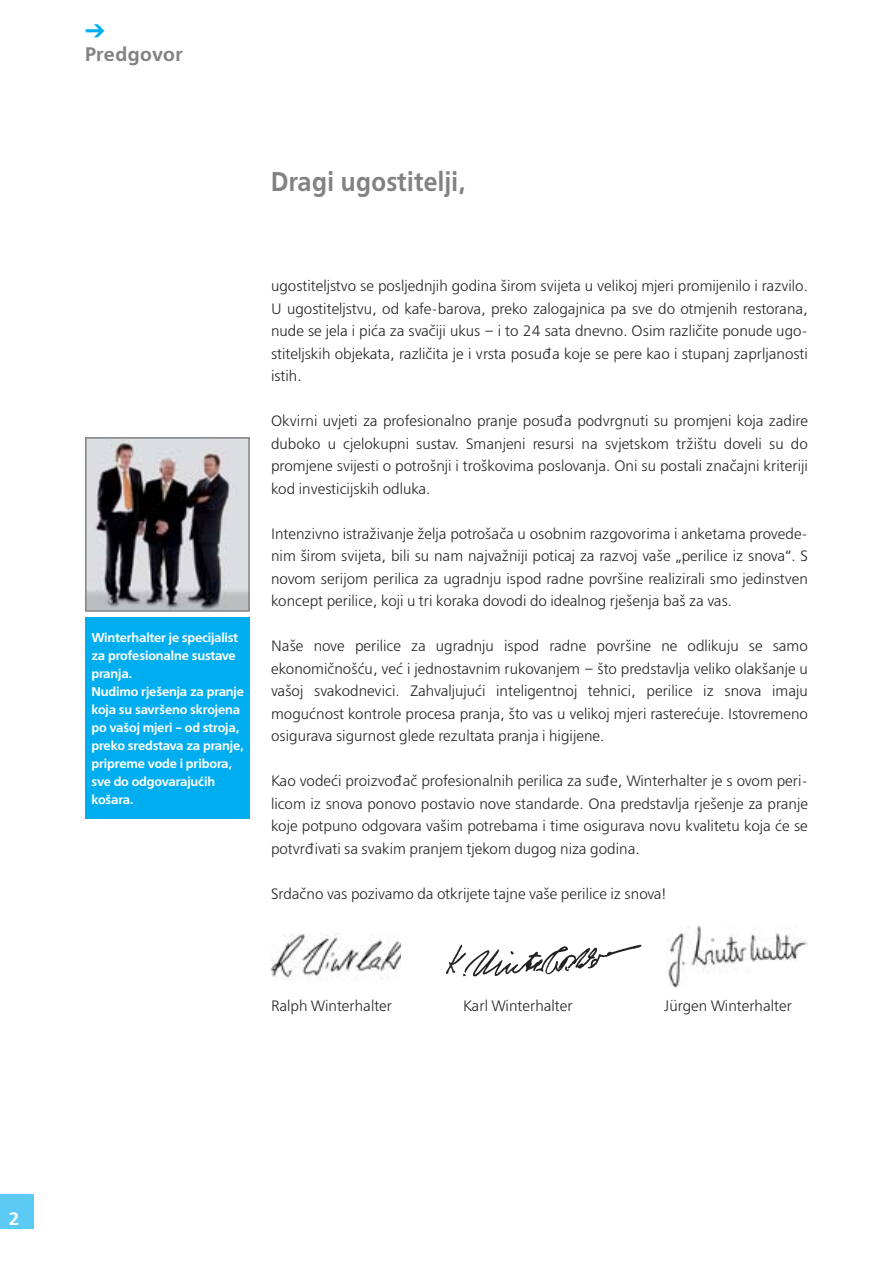
<style>
.page{position:relative;width:893px;height:1263px;background:#fff}
.page>*{position:absolute;margin:0;border:0;box-sizing:border-box;transform-origin:0 0}
.t1{font:700 27px "Free Set E";letter-spacing:.015em;color:#808285;scale:.9 1}
.t2{font:700 19.5px "Free Set E";letter-spacing:.015em;color:#808285}
.t3{font:700 18px "Free Set E";color:#fff}
.t4{font:15px/22.5px "Free Set E";color:#231f20;text-align:justify}
.t5{font:700 12.75px/18px "Free Set E";letter-spacing:-.01em;color:#fff}
</style>
<div class="page">
<img style="left:88px;top:440px;width:159px;height:169px">
<div style="left:85px;top:437px;width:165px;height:175px;border:2px solid #808285"></div>
<img style="left:666px;top:926px;width:141px;height:62px">
<img style="left:270px;top:933px;width:130px;height:46px">
<img style="left:445px;top:944px;width:197px;height:33px">
<div style="left:85px;top:618px;width:165px;height:201px;background:#00aeef"></div>
<div style="left:0;top:1195px;width:34px;height:34px;background:#5bcbf5"></div>
<h2 class="t2" style="left:85px;top:47px;width:100px">Predgovor</h2>
<h1 class="t1" style="left:271px;top:171px;width:217px">Dragi ugostitelji,</h1>
<p class="t5" style="left:91px;top:630px;width:154px">Winterhalter je specijalist za profesionalne sustave pranja.<br>Nudimo rješenja za pranje koja su savršeno skrojena po vašoj mjeri - od stroja, preko sredstava za pranje, pripreme vode i pribora, sve do odgovarajućih košara.</p>
<p class="t4" style="left:271px;top:276px;width:538px">ugostiteljstvo se posljednjih godina širom svijeta u velikoj mjeri promijenilo i razvilo.<br>U ugostiteljstvu, od kafe-barova, preko zalogajnica pa sve do otmjenih restorana, nude se jela i pića za svačiji ukus – i to 24 sata dnevno. Osim različite ponude ugo&shy;stiteljskih objekata, različita je i vrsta posuđa koje se pere kao i stupanj zaprljanosti istih.</p>
<p class="t4" style="left:271px;top:411px;width:538px">Okvirni uvjeti za profesionalno pranje posuđa podvrgnuti su promjeni koja zadire duboko u cjelokupni sustav. Smanjeni resursi na svjetskom tržištu doveli su do promjene svijesti o potrošnji i troškovima poslovanja. Oni su postali značajni kriteriji kod investicijskih odluka.</p>
<p class="t4" style="left:271px;top:524px;width:538px">Intenzivno istraživanje želja potrošača u osobnim razgovorima i anketama provede&shy;nim širom svijeta, bili su nam najvažniji poticaj za razvoj vaše „perilice iz snova“. S novom serijom perilica za ugradnju ispod radne površine realizirali smo jedinstven koncept perilice, koji u tri koraka dovodi do idealnog rješenja baš za vas.</p>
<p class="t4" style="left:271px;top:636px;width:538px">Naše nove perilice za ugradnju ispod radne površine ne odlikuju se samo ekonomičnošću, već i jednostavnim rukovanjem – što predstavlja veliko olakšanje u vašoj svakodnevici. Zahvaljujući inteligentnoj tehnici, perilice iz snova imaju mogućnost kontrole procesa pranja, što vas u velikoj mjeri rasterećuje. Istovremeno osigurava sigurnost glede rezultata pranja i higijene.</p>
<p class="t4" style="left:271px;top:771px;width:538px">Kao vodeći proizvođač profesionalnih perilica za suđe, Winterhalter je s ovom peri&shy;licom iz snova ponovo postavio nove standarde. Ona predstavlja rješenje za pranje koje potpuno odgovara vašim potrebama i time osigurava novu kvalitetu koja će se potvrđivati sa svakim pranjem tjekom dugog niza godina.</p>
<p class="t4" style="left:271px;top:884px;width:396px">Srdačno vas pozivamo da otkrijete tajne vaše perilice iz snova!</p>
<p class="t4" style="left:271px;top:996px;width:123px">Ralph Winterhalter</p>
<p class="t4" style="left:463px;top:996px;width:111px">Karl Winterhalter</p>
<p class="t4" style="left:664px;top:996px;width:129px">Jürgen Winterhalter</p>
<p class="t3" style="left:9px;top:1212px;width:13px">2</p>
</div>
